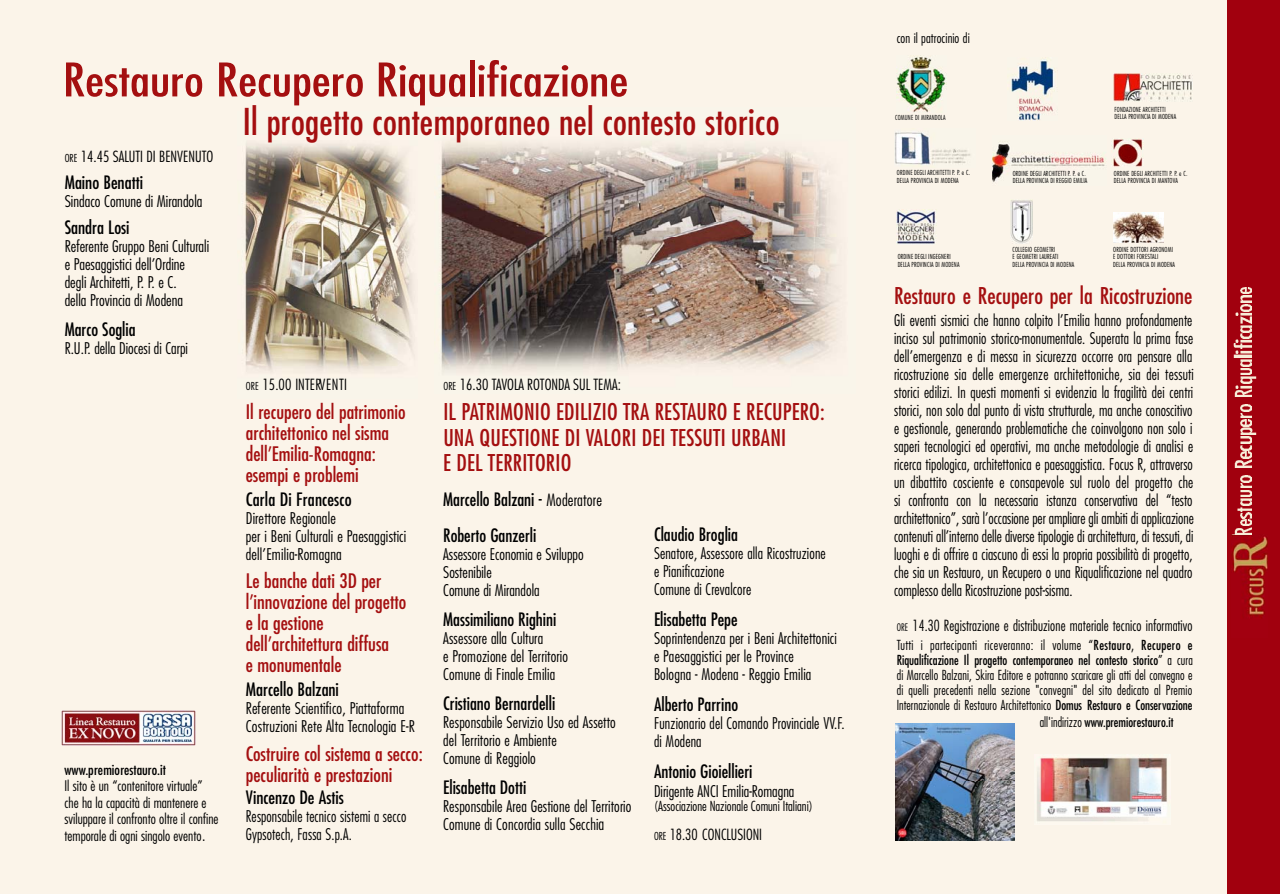
<style>
.page{position:relative;width:1281px;height:894px;background:#fff}
.page>*{position:absolute;margin:0;border:0;box-sizing:border-box;transform-origin:0 0}
.t1{font:condensed 43.5px "Futura";color:#a40f10;scale:1.2 1}
.t2{font:condensed 36px "Futura";letter-spacing:.01em;color:#a40f10}
.t3{font:condensed 22.5px/25.5px "Futura";letter-spacing:.005em;color:#a40f10}
.t4{font:condensed 19.5px/21px "Futura";color:#a40f10}
.t5{font:condensed 18px/36px "Futura";color:#000}
.t6{font:300 condensed 15.75px/18px "Futura";color:#000;text-align:justify;scale:.95 1}
.t7{font:300 condensed 15.75px/18px "Futura";color:#000}
.t8{font:300 condensed 15px "Futura";color:#000}
.t9{font:300 condensed 15px "Futura";color:#000;scale:.95 1}
.t10{font:300 condensed 14.25px/16.5px "Futura";color:#000}
.t11{font:condensed 14.25px "Futura";color:#000}
.t12{font:300 condensed 13.5px/15px "Futura";letter-spacing:.005em;color:#000;text-align:justify}
.t13{font:condensed 13.5px "Futura";color:#000;scale:.95 1}
.t14{font:300 condensed 6.75px/7.5px "Futura";letter-spacing:.025em;color:#000}
.t15{font:300 condensed 6.75px/7.4px "Futura";letter-spacing:.115em;color:#000}
.s1{font-size:45px}
.s2{font-size:10.65px}
.s3{font-family:"Helvetica Neue";font-stretch:normal}
.s4{font-weight:300;font-size:19.5px}
.s5{font-weight:300;font-size:16.5px}
.s6{font-size:16.5px}
.s7{font-size:10.05px}
.s8{font-weight:400}
.s9{font-weight:300}
</style>
<div class="page">
<div style="left:0;top:0;width:1227px;height:893px;background:#fbf4e9"></div>
<img style="left:434px;top:107px;width:421px;height:287px">
<img style="left:237px;top:112px;width:181px;height:286px">
<img style="left:62px;top:710px;width:134px;height:35px">
<div style="left:1227px;top:0;width:52px;height:894px;background:#a1000e"></div>
<img style="left:1034px;top:754px;width:136px;height:71px">
<img style="left:1231px;top:535px;width:36px;height:102px">
<img style="left:1233px;top:527px;width:18px;height:8px">
<img style="left:1236px;top:499px;width:15px;height:27px">
<img style="left:1236px;top:490px;width:15px;height:7px">
<img style="left:1236px;top:475px;width:15px;height:13px">
<img style="left:1233px;top:460px;width:18px;height:7px">
<img style="left:1236px;top:452px;width:15px;height:7px">
<img style="left:1236px;top:445px;width:15px;height:5px">
<img style="left:1236px;top:437px;width:15px;height:6px">
<img style="left:1236px;top:427px;width:20px;height:7px">
<img style="left:1236px;top:420px;width:15px;height:6px">
<img style="left:1236px;top:405px;width:15px;height:13px">
<img style="left:1233px;top:385px;width:18px;height:12px">
<img style="left:1236px;top:377px;width:20px;height:7px">
<img style="left:1236px;top:368px;width:15px;height:7px">
<img style="left:1236px;top:359px;width:15px;height:7px">
<svg style="left:1233px;top:355px;width:18px;height:2px"></svg>
<img style="left:1233px;top:340px;width:18px;height:13px">
<img style="left:1236px;top:317px;width:15px;height:22px">
<img style="left:1233px;top:313px;width:18px;height:3px">
<img style="left:1236px;top:304px;width:15px;height:7px">
<img style="left:1236px;top:296px;width:15px;height:6px">
<img style="left:1236px;top:287px;width:15px;height:7px">
<img style="left:895px;top:724px;width:119px;height:116px">
<img style="left:894px;top:128px;width:81px;height:40px">
<img style="left:992px;top:136px;width:115px;height:49px">
<img style="left:896px;top:56px;width:50px;height:57px">
<img style="left:1113px;top:74px;width:79px;height:27px">
<img style="left:1010px;top:199px;width:23px;height:44px">
<img style="left:896px;top:209px;width:40px;height:35px">
<img style="left:1111px;top:139px;width:32px;height:27px">
<img style="left:1113px;top:213px;width:50px;height:29px">
<img style="left:1008px;top:58px;width:49px;height:62px">
<h1 class="t1" style="left:63px;top:60px;width:473px"><span class="s1">R</span>estauro <span class="s1">R</span>ecupero <span class="s1">R</span>iqualificazione</h1>
<h2 class="t2" style="left:243px;top:106px;width:538px">Il progetto contemporaneo nel contesto storico</h2>
<p class="t8" style="left:65px;top:150px;width:150px"><span class="s2">ORE</span> 14.45 SALUTI DI BENVENUTO</p>
<p class="t5" style="left:65px;top:165px;width:80px">Maino Benatti</p>
<p class="t7" style="left:65px;top:193px;width:139px">Sindaco Comune di Mirandola</p>
<p class="t5" style="left:65px;top:210px;width:66px">Sandra Losi</p>
<p class="t7" style="left:65px;top:238px;width:146px">Referente Gruppo Beni Culturali e Paesaggistici dell’Ordine degli Architetti, P. P. e C.<br>della Provincia di Modena</p>
<p class="t5" style="left:65px;top:312px;width:72px">Marco Soglia</p>
<p class="t7" style="left:65px;top:340px;width:125px">R.U.P. della Diocesi di Carpi</p>
<p class="t11" style="left:65px;top:763px;width:103px">www.premiorestauro.it</p>
<p class="t10" style="left:64px;top:779px;width:155px">Il sito è un “contenitore virtuale” che ha la capacità di mantenere e sviluppare il confronto oltre il confine temporale di ogni singolo evento<span class="s3">.</span></p>
<p class="t8" style="left:246px;top:378px;width:103px"><span class="s2">O R E</span> 15.00 INTERV E N T I</p>
<p class="t4" style="left:246px;top:402px;width:161px">Il recupero del patrimonio architettonico nel sisma dell’Emilia-Romagna: esempi e problemi</p>
<p class="t5" style="left:246px;top:483px;width:107px">Carla Di Francesco</p>
<p class="t7" style="left:246px;top:510px;width:162px">Direttore Regionale<br>per i Beni Culturali e Paesaggistici d e ll’E m ilia -R o m a g n a</p>
<p class="t4" style="left:246px;top:572px;width:162px">Le banche dati 3D per l’innovazione del progetto e la gestione dell’architettura diffusa<br>e monumentale</p>
<p class="t5" style="left:246px;top:673px;width:95px">Marcello Balzani</p>
<p class="t7" style="left:246px;top:700px;width:171px">Referente Scientifico, Piattaform a<br>C o struzioni Rete Alta Tecnologia E-R</p>
<p class="t4" style="left:246px;top:744px;width:178px">Costruire col sistema a secco: peculiarità e prestazioni</p>
<p class="t5" style="left:246px;top:781px;width:99px">Vincenzo De Astis</p>
<p class="t6" style="left:246px;top:808px;width:170px">Responsabile tecnico sistemi a secco<br>Gypsotech, Fassa S.p.A.</p>
<p class="t8" style="left:443px;top:378px;width:179px"><span class="s2">O R E</span> 16.30 TAVOLA ROTONDA SUL TEMA:</p>
<h3 class="t3" style="left:443px;top:401px;width:383px">IL PATRIMONIO EDILIZIO TRA RESTAURO E RECUPERO:<br>UNA QUESTIONE DI VALORI DEI TESSUTI URBANI<br>E DEL TERRITORIO</h3>
<p class="t5" style="left:443px;top:483px;width:160px">Marcello Balzani <span class="s4">-</span> <span class="s5">M o d e ra to re<br></span>Roberto Ganzerli</p>
<p class="t7" style="left:443px;top:547px;width:142px">Assessore Economia e Sviluppo<br>Sostenibile<br>Comune di Mirandola</p>
<p class="t5" style="left:443px;top:603px;width:115px">Massimiliano Righini</p>
<p class="t7" style="left:443px;top:631px;width:126px">Assessore alla Cultura<br>e Promozione del Te rrito rio<br>Comune di Finale Emilia</p>
<p class="t5" style="left:443px;top:687px;width:114px">Cristiano Bernardelli</p>
<p class="t7" style="left:443px;top:715px;width:174px">Responsabile Servizio Uso ed Assetto del Te rritorio e Ambiente<br>Comune di Reggiolo</p>
<p class="t5" style="left:443px;top:771px;width:85px">Elisabetta Dotti</p>
<p class="t7" style="left:443px;top:799px;width:190px">Responsabile Area Gestione del Te rritorio<br>Comune di Concordia sulla Secchi<span class="s6">a</span></p>
<p class="t5" style="left:654px;top:518px;width:85px">Claudio Broglia</p>
<p class="t7" style="left:654px;top:546px;width:173px">Senatore, Assessore alla Ricostruzione e Pianificazione<br>Comune di Crevalcore</p>
<p class="t5" style="left:654px;top:603px;width:85px">Elisabetta Pepe</p>
<p class="t7" style="left:654px;top:630px;width:184px">Soprintendenza per i Beni Architettonici e Paesaggistici per le Province<br>Bologna - Modena - Reggio Emilia</p>
<p class="t5" style="left:654px;top:688px;width:86px">Alberto Parrino</p>
<p class="t7" style="left:654px;top:715px;width:192px">Funzionario del Comando Provinciale VV.F. di Modena</p>
<p class="t5" style="left:654px;top:754px;width:100px">Antonio Gioiellieri</p>
<p class="t7" style="left:654px;top:783px;width:142px">Dirigente ANCI Emilia-Romagna</p>
<p class="t12" style="left:654px;top:800px;width:160px">(Associazione Nazionale Comuni Italiani)</p>
<p class="t8" style="left:654px;top:828px;width:110px"><span class="s2">ORE</span> 18.30 CONCLUSIONI</p>
<p class="t12" style="left:896px;top:31px;width:75px">con il patrocinio di</p>
<p class="t14" style="left:895px;top:115px;width:52px">COMUNE DI MIRANDOLA</p>
<p class="t14" style="left:897px;top:170px;width:75px">O R D IN ED E G L IA R C H IT E T T IP. P.eC.<br>D E L L A PROVINCIA DI M O D E N A</p>
<p class="t14" style="left:1012px;top:170px;width:76px">O R D IN ED E G L IA R C H IT E T T IP.P. eC.<br>D E L L A PROVINCIA DI R E G G IO E M IL IA</p>
<p class="t14" style="left:897px;top:253px;width:63px">O R D IN ED E G L IIN G E G N E R I<br>D E L L A PROVINCIA DI M O D E N A</p>
<p class="t14" style="left:1012px;top:246px;width:63px">COLLEGIO GEOMETRI<br>E GEOMETRI LAUREAT I<br>D E L L A PROVINCIA DI M O D E N A</p>
<p class="t15" style="left:1114px;top:106px;width:63px">F O N D A Z IO N EA R C H IT E T T I<br>D E L L AP R O V IN C IAD IM O D E N A</p>
<p class="t14" style="left:1114px;top:170px;width:75px">ORDINE DEGLI ARCHITETTI P. P. e C.<br>DELLA PROVINCIA DI MANTOVA</p>
<p class="t14" style="left:1113px;top:246px;width:63px">ORDINE DOTTORI AGRONOMI<br>E DOTTORI FORESTALI<br>DELLA PROVINCIA DI MODENA</p>
<h3 class="t3" style="left:894px;top:284px;width:300px">Restauro e Recupero per la Ricostruzione</h3>
<p class="t6" style="left:894px;top:312px;width:317px">Gli eventi sismici che hanno colpito l’Emilia hanno profondamente inciso sul patrimonio storico-monumentale. Superata la prima fase dell’emergenza e di messa in sicurezza occorre ora pensare alla ricostruzione sia delle emergenze architettoniche, sia dei tessuti storici edilizi. In questi momenti si evidenzia la fragilità dei centri storici, non solo dal punto di vista strutturale, ma anche conoscitivo e gestionale, generando problematiche che coinvolgono non solo i saperi tecnologici ed operativi, ma anche metodologie di analisi e ricerca tipologica, architettonica e paesaggistica. Focus R, attraverso un dibattito cosciente e consapevole sul ruolo del progetto che si confronta con la necessaria istanza conservativa del “testo architettonico”, sarà l’occasione per ampliare gli ambiti di applicazione contenuti all’interno delle diverse tipologie di architettura, di tessuti, di luoghi e di offrire a ciascuno di essi la propria possibilità di progetto, che sia un Restauro, un Recupero o una Riqualificazione nel quadro complesso della Ricostruzione post-sisma.</p>
<p class="t9" style="left:896px;top:619px;width:313px"><span class="s7">ORE</span> 14.30 Registrazione e distribuzione materiale tecnico informativo</p>
<p class="t12" style="left:896px;top:639px;width:298px">Tutti i partecipanti riceveranno: il volume “<span class="s8">Restauro, Recupero e Riqualificazione Il progetto contemporaneo nel contesto storico</span>” a cura di Marcello Balzani, Skira Editore e potranno scaricare gli atti del convegno e di quelli precedenti nella sezione "convegni" del sito dedicato al Premio Internazionale di Restauro Architettonico <span class="s8">Domus Restauro e Conservazione</span></p>
<p class="t13" style="left:1039px;top:716px;width:142px"><span class="s9">all'indirizzo</span> www.premiorestauro.it</p>
</div>
